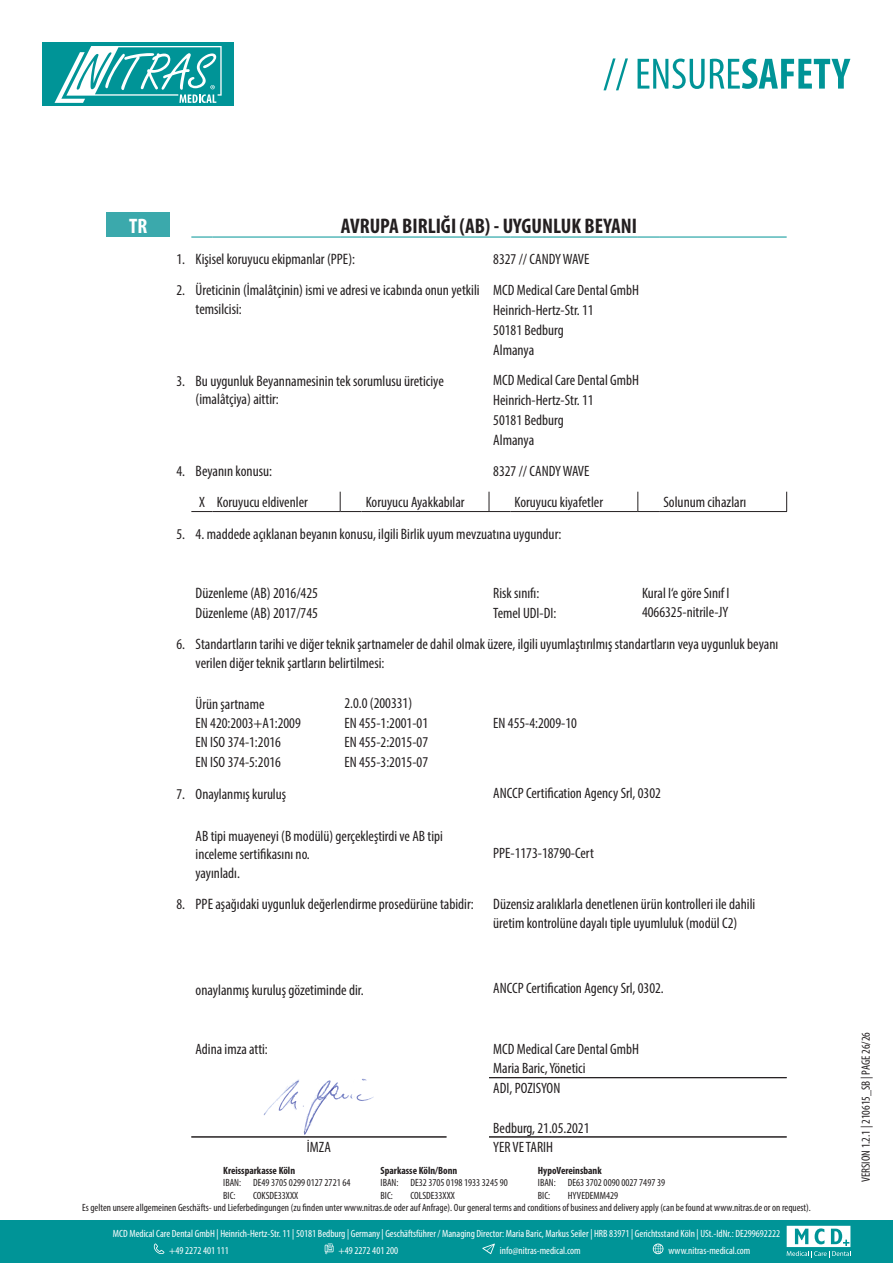
<style>
.page{position:relative;width:893px;height:1263px;background:#fff}
.page>*{position:absolute;margin:0;border:0;box-sizing:border-box;transform-origin:0 0}
.t1{font:700 condensed 21.15px "Myriad Pro";color:#231f20}
.t2{font:700 condensed 21px "Myriad Pro";color:#fff}
.t3{font:condensed 15.15px/18.1px "Myriad Pro";color:#231f20}
.t4{font:condensed 15px/19.8px "Myriad Pro";color:#231f20}
.t5{font:condensed 12px "Myriad Pro";color:#231f20}
.t6{font:condensed 10.5px/12.6px "Myriad Pro";color:#231f20}
.t7{font:condensed 10.5px/17px "Myriad Pro";color:#fff}
.t8{font:700 condensed 10.5px "Myriad Pro";color:#231f20}
</style>
<div class="page">
<svg style="left:264px;top:1078px;width:110px;height:57px"></svg>
<svg style="left:603px;top:58px;width:247px;height:32px"></svg>
<div style="left:43px;top:43px;width:191px;height:63px;background:#009497"></div>
<svg style="left:55px;top:46px;width:167px;height:57px"></svg>
<div style="left:0;top:1220px;width:893px;height:43px;background:#009497"></div>
<svg style="left:787px;top:1226px;width:64px;height:32px"></svg>
<svg style="left:154px;top:1243px;width:10px;height:11px"></svg>
<svg style="left:325px;top:1243px;width:9px;height:11px"></svg>
<svg style="left:482px;top:1243px;width:13px;height:11px"></svg>
<svg style="left:653px;top:1243px;width:10px;height:11px"></svg>
<div style="left:106px;top:213px;width:64px;height:24px;background:#3ba9ac"></div>
<svg style="left:786px;top:491px;width:1px;height:20px"></svg>
<svg style="left:191px;top:511px;width:22px;height:1px"></svg>
<hr style="left:213px;top:511px;width:127px;height:1px;background:#231f20">
<svg style="left:340px;top:491px;width:21px;height:21px"></svg>
<hr style="left:361px;top:511px;width:128px;height:1px;background:#231f20">
<svg style="left:489px;top:491px;width:21px;height:21px"></svg>
<hr style="left:510px;top:511px;width:128px;height:1px;background:#231f20">
<svg style="left:637px;top:491px;width:22px;height:21px"></svg>
<hr style="left:659px;top:511px;width:128px;height:1px;background:#231f20">
<svg style="left:191px;top:236px;width:22px;height:2px"></svg>
<hr style="left:213px;top:237px;width:127px;height:1px;background:#009497">
<svg style="left:340px;top:236px;width:21px;height:2px"></svg>
<hr style="left:361px;top:237px;width:128px;height:1px;background:#009497">
<svg style="left:489px;top:236px;width:21px;height:2px"></svg>
<hr style="left:510px;top:237px;width:128px;height:1px;background:#009497">
<svg style="left:638px;top:236px;width:21px;height:2px"></svg>
<hr style="left:659px;top:237px;width:128px;height:1px;background:#009497">
<hr style="left:191px;top:1136px;width:255px;height:1px;background:#231f20">
<hr style="left:489px;top:1077px;width:298px;height:1px;background:#231f20">
<hr style="left:489px;top:1136px;width:298px;height:1px;background:#231f20">
<p class="t2" style="left:129px;top:213px;width:20px">TR</p>
<p class="t1" style="left:341px;top:212px;width:298px">AVRUPA BIRLIĞI (AB) - UYGUNLUK BEYANI</p>
<p class="t4" style="left:176px;top:249px;width:10px">1.</p>
<p class="t3" style="left:196px;top:250px;width:161px">Kişisel koruyucu ekipmanlar (PPE):</p>
<p class="t4" style="left:176px;top:280px;width:10px">2.</p>
<p class="t3" style="left:196px;top:281px;width:286px">Üreticinin (İmalâtçinin) ismi ve adresi ve icabında onun yetkili temsilcisi:</p>
<p class="t3" style="left:493px;top:340px;width:42px">Almanya</p>
<p class="t4" style="left:176px;top:371px;width:10px">3.</p>
<p class="t3" style="left:196px;top:371px;width:250px">Bu uygunluk Beyannamesinin tek sorumlusu üreticiye (imalâtçiya) aittir:</p>
<p class="t3" style="left:493px;top:431px;width:42px">Almanya</p>
<p class="t4" style="left:176px;top:461px;width:10px">4.</p>
<p class="t3" style="left:196px;top:462px;width:78px">Beyanın konusu:</p>
<p class="t4" style="left:217px;top:492px;width:92px">Koruyucu eldivenler</p>
<p class="t4" style="left:366px;top:492px;width:100px">Koruyucu Ayakkabılar</p>
<p class="t4" style="left:514px;top:492px;width:90px">Koruyucu kiyafetler</p>
<p class="t3" style="left:663px;top:493px;width:84px">Solunum cihazları</p>
<p class="t4" style="left:176px;top:524px;width:10px">5.</p>
<p class="t3" style="left:196px;top:524px;width:367px">4. maddede açıklanan beyanın konusu, ilgili Birlik uyum mevzuatına uygundur:</p>
<h2 class="t2" style="left:129px;top:212px;width:20px">DE</h2>
<p class="t4" style="left:493px;top:243px;width:147px;line-height:31px">8327 // CANDY WAVE<br>MCD Medical Care Dental GmbH</p>
<p class="t4" style="left:493px;top:300px;width:102px">Heinrich-Hertz-Str. 11<br>50181 Bedburg</p>
<p class="t4" style="left:493px;top:370px;width:147px">MCD Medical Care Dental GmbH<br>Heinrich-Hertz-Str. 11<br>50181 Bedburg</p>
<p class="t4" style="left:493px;top:460px;width:98px">8327 // CANDY WAVE</p>
<p class="t4" style="left:199px;top:491px;width:7px">X</p>
<p class="t3" style="left:196px;top:584px;width:124px">Düzenleme (AB) 2016/425</p>
<p class="t4" style="left:493px;top:583px;width:48px">Risk sınıfı:</p>
<p class="t4" style="left:642px;top:583px;width:89px">Kural I‘e göre Sınıf I</p>
<p class="t3" style="left:196px;top:604px;width:124px">Düzenleme (AB) 2017/745</p>
<p class="t4" style="left:493px;top:603px;width:65px">Temel UDI-DI:</p>
<p class="t4" style="left:642px;top:602px;width:88px">4066325-nitrile-JY</p>
<p class="t4" style="left:176px;top:634px;width:10px">6.</p>
<p class="t3" style="left:196px;top:635px;width:584px">Standartların tarihi ve diğer teknik şartnameler de dahil olmak üzere, ilgili uyumlaştırılmış standartların veya uygunluk beyanı verilen diğer teknik şartların belirtilmesi:</p>
<p class="t4" style="left:196px;top:694px;width:70px">Ürün şartname</p>
<p class="t4" style="left:344px;top:693px;width:69px">2.0.0 (200331)</p>
<p class="t4" style="left:196px;top:712px;width:107px">EN 420:2003+A1:2009</p>
<p class="t4" style="left:344px;top:712px;width:85px">EN 455-1:2001-01</p>
<p class="t4" style="left:493px;top:712px;width:85px">EN 455-4:2009-10</p>
<p class="t4" style="left:196px;top:732px;width:87px">EN ISO 374-1:2016</p>
<p class="t4" style="left:344px;top:732px;width:85px">EN 455-2:2015-07</p>
<p class="t4" style="left:196px;top:752px;width:87px">EN ISO 374-5:2016</p>
<p class="t4" style="left:344px;top:752px;width:85px">EN 455-3:2015-07</p>
<p class="t4" style="left:493px;top:783px;width:169px">ANCCP Certification Agency Srl, 0302</p>
<p class="t4" style="left:176px;top:784px;width:10px">7.</p>
<p class="t4" style="left:196px;top:784px;width:92px">Onaylanmış kuruluş</p>
<p class="t4" style="left:196px;top:826px;width:249px;line-height:18px">AB tipi muayeneyi (B modülü) gerçekleştirdi ve AB tipi inceleme sertifikasını no.</p>
<p class="t4" style="left:196px;top:863px;width:46px">yayınladı.</p>
<p class="t4" style="left:176px;top:894px;width:10px">8.</p>
<p class="t3" style="left:196px;top:895px;width:280px">PPE aşağıdaki uygunluk değerlendirme prosedürüne tabidir:</p>
<p class="t3" style="left:493px;top:895px;width:264px">Düzensiz aralıklarla denetlenen ürün kontrolleri ile dahili üretim kontrolüne dayalı tiple uyumluluk (modül C2)</p>
<p class="t4" style="left:493px;top:842px;width:102px">PPE-1173-18790-Cert</p>
<p class="t3" style="left:196px;top:980px;width:170px">onaylanmış kuruluş gözetiminde dir.</p>
<p class="t4" style="left:196px;top:1038px;width:74px">Adina imza atti:</p>
<p class="t4" style="left:493px;top:978px;width:172px">ANCCP Certification Agency Srl, 0302.</p>
<p class="t4" style="left:493px;top:1038px;width:147px">MCD Medical Care Dental GmbH</p>
<p class="t4" style="left:493px;top:1058px;width:94px">Maria Baric, Yönetici</p>
<p class="t4" style="left:493px;top:1078px;width:69px">ADI, POZISYON</p>
<p class="t4" style="left:493px;top:1117px;width:98px">Bedburg, 21.05.2021</p>
<p class="t4" style="left:307px;top:1137px;width:25px">İMZA</p>
<p class="t4" style="left:493px;top:1137px;width:61px">YER VE TARIH</p>
<p class="t8" style="left:223px;top:1164px;width:73px">Kreissparkasse Köln</p>
<p class="t8" style="left:381px;top:1164px;width:78px">Sparkasse Köln/Bonn</p>
<p class="t8" style="left:538px;top:1164px;width:65px">HypoVereinsbank</p>
<p class="t6" style="left:223px;top:1176px;width:19px">IBAN:<br>BIC:</p>
<p class="t6" style="left:253px;top:1176px;width:99px">DE49 3705 0299 0127 2721 64<br>COKSDE33XXX</p>
<p class="t6" style="left:381px;top:1176px;width:19px">IBAN:<br>BIC:</p>
<p class="t6" style="left:410px;top:1176px;width:99px">DE32 3705 0198 1933 3245 90<br>COLSDE33XXX</p>
<p class="t6" style="left:538px;top:1176px;width:19px">IBAN:<br>BIC:</p>
<p class="t6" style="left:568px;top:1176px;width:99px">DE63 3702 0090 0027 7497 39</p>
<p class="t6" style="left:568px;top:1189px;width:52px">HYVEDEMM429</p>
<p class="t6" style="left:82px;top:1201px;width:730px">Es gelten unsere allgemeinen Geschäfts- und Lieferbedingungen (zu finden unter www.nitras.de oder auf Anfrage). Our general terms and conditions of business and delivery apply (can be found at www.nitras.de or on request).</p>
<p class="t7" style="left:169px;top:1225px;width:612px;text-indent:-56px">MCD Medical Care Dental GmbH | Heinrich-Hertz-Str. 11 | 50181 Bedburg | Germany | Geschäftsführer / Managing Director: Maria Baric, Markus Seiler | HRB 83971 | Gerichtsstand Köln | USt.-IdNr.: DE299692222 +49 2272 401 111</p>
<p class="t7" style="left:338px;top:1242px;width:61px">+49 2272 401 200</p>
<p class="t7" style="left:500px;top:1242px;width:82px">info@nitras-medical.com</p>
<p class="t7" style="left:668px;top:1242px;width:84px">www.nitras-medical.com</p>
<p class="t5" style="left:859px;top:1182px;width:151px;rotate:-90deg">VERSION 1.2.1 | 210615_SB | PAGE 26/26</p>
</div>
